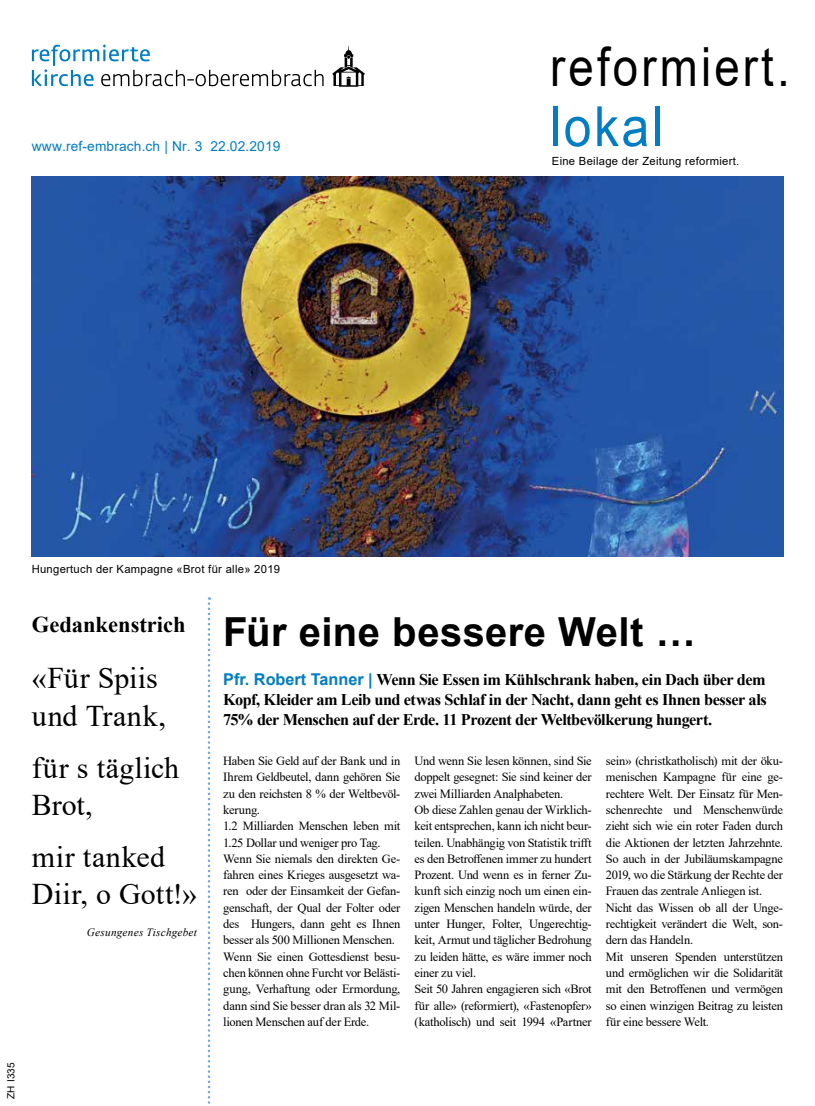
<style>
.page{position:relative;width:815px;height:1106px;background:#fff}
.page>*{position:absolute;margin:0;border:0;box-sizing:border-box;transform-origin:0 0}
.t1{font:55.5px "Arial";letter-spacing:.05em;color:#007dc3;scale:.9 1}
.t2{font:54px "Arial";letter-spacing:.07em;color:#000;scale:.84 1}
.t3{font:700 40px "Arial";letter-spacing:.01em;color:#000}
.t4{font:30px/37.5px "Times New Roman";letter-spacing:.01em;color:#000}
.t5{font:700 22.5px "Times New Roman";color:#000}
.t6{font:700 16.25px/20px "Times New Roman";letter-spacing:-.035em;color:#000;text-align:justify}
.t7{font:13.75px "Arial";letter-spacing:.01em;color:#007dc3}
.t8{font:12.5px/16.2px "Times New Roman";letter-spacing:-.02em;color:#000}
.t9{font:11.25px "Arial";letter-spacing:.025em;color:#000}
.t10{font:italic 11.25px "Times New Roman";letter-spacing:.02em;color:#000}
.t11{font:10px "Arial";letter-spacing:.015em;color:#000}
.s1{font-family:"Arial";color:#007dc3}
</style>
<div class="page">
<svg style="left:32px;top:44px;width:292px;height:42px"></svg>
<svg style="left:332px;top:45px;width:33px;height:42px"></svg>
<svg style="left:208px;top:597px;width:2px;height:507px"></svg>
<img style="left:32px;top:176px;width:751px;height:380px">
<p class="t7" style="left:32px;top:136px;width:250px">www.ref-embrach.ch | Nr. 3 22.02.2019</p>
<h2 class="t2" style="left:550px;top:30px;width:287px">reformiert.</h2>
<h1 class="t1" style="left:550px;top:88px;width:127px">lokal</h1>
<p class="t9" style="left:552px;top:153px;width:189px">Eine Beilage der Zeitung reformiert.</p>
<p class="t11" style="left:4px;top:1098px;width:38px;rotate:-90deg">ZH I335</p>
<p class="t9" style="left:32px;top:561px;width:250px">Hungertuch der Kampagne «Brot für alle» 2019</p>
<h3 class="t5" style="left:32px;top:608px;width:155px">Gedankenstrich</h3>
<h3 class="t4" style="left:32px;top:658px;width:136px">«Für Spiis und Trank,</h3>
<h3 class="t4" style="left:32px;top:748px;width:149px">für s täglich<br>Brot,</h3>
<h3 class="t4" style="left:32px;top:837px;width:167px">mir tanked<br>Diir, o Gott!»</h3>
<p class="t10" style="left:87px;top:924px;width:112px">Gesungenes Tischgebet</p>
<h3 class="t3" style="left:223px;top:603px;width:474px">Für eine bessere Welt …</h3>
<h3 class="t6" style="left:223px;top:669px;width:545px"><span class="s1">Pfr. Robert Tanner |</span> Wenn Sie Essen im Kühlschrank haben, ein Dach über dem Kopf, Kleider am Leib und etwas Schlaf in der Nacht, dann geht es Ihnen besser als 75% der Menschen auf der Erde. 11 Prozent der Weltbevölkerung hungert.</h3>
<p class="t8" style="left:223px;top:752px;width:179px">Haben Sie Geld auf der Bank und in<br>Ihrem Geldbeutel, dann gehören Sie zu den reichsten 8 % der Weltbevöl&shy;kerung.<br>1.2 Milliarden Menschen leben mit<br>1.25 Dollar und weniger pro Tag.<br>Wenn Sie niemals den direkten Ge&shy;fahren eines Krieges ausgesetzt wa&shy;ren oder der Einsamkeit der Gefan&shy;genschaft, der Qual der Folter oder des Hungers, dann geht es Ihnen besser als 500 Millionen Menschen.<br>Wenn Sie einen Gottesdienst besu&shy;chen können ohne Furcht vor Belästi&shy;gung, Verhaftung oder Ermordung, dann sind Sie besser dran als 32 Mil&shy;lionen Menschen auf der Erde.</p>
<p class="t8" style="left:415px;top:752px;width:179px">Und wenn Sie lesen können, sind Sie doppelt gesegnet: Sie sind keiner der zwei Milliarden Analphabeten.<br>Ob diese Zahlen genau der Wirklich&shy;keit entsprechen, kann ich nicht beur&shy;teilen. Unabhängig von Statistik trifft es den Betroffenen immer zu hundert Prozent. Und wenn es in ferner Zu&shy;kunft sich einzig noch um einen ein&shy;zigen Menschen handeln würde, der unter Hunger, Folter, Ungerechtig&shy;keit, Armut und täglicher Bedrohung zu leiden hätte, es wäre immer noch einer zu viel.<br>Seit 50 Jahren engagieren sich «Brot für alle» (reformiert), «Fastenopfer» (katholisch) und seit 1994 «Partner</p>
<p class="t8" style="left:606px;top:752px;width:179px">sein» (christkatholisch) mit der öku&shy;menischen Kampagne für eine ge&shy;rechtere Welt. Der Einsatz für Men&shy;schenrechte und Menschenwürde zieht sich wie ein roter Faden durch die Aktionen der letzten Jahrzehnte.<br>So auch in der Jubiläumskampagne 2019, wo die Stärkung der Rechte der Frauen das zentrale Anliegen ist.<br>Nicht das Wissen ob all der Unge&shy;rechtigkeit verändert die Welt, son&shy;dern das Handeln.<br>Mit unseren Spenden unterstützen und ermöglichen wir die Solidarität mit den Betroffenen und vermögen so einen winzigen Beitrag zu leisten für eine bessere Welt.</p>
</div>
